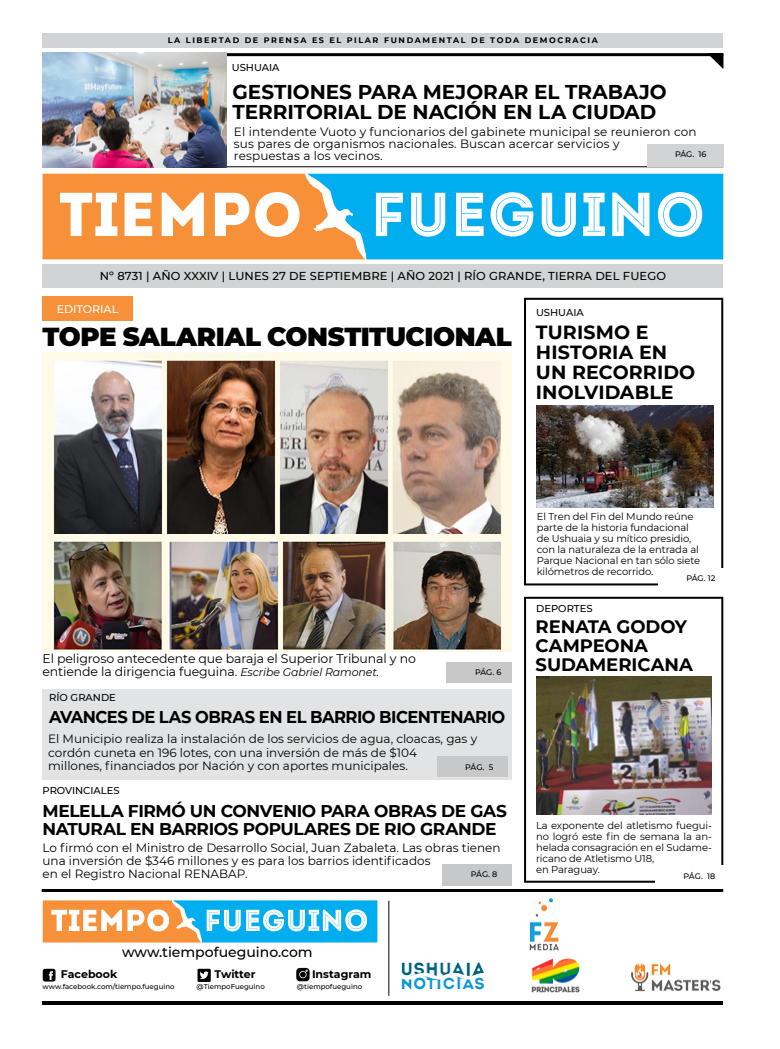
<style>
.page{position:relative;width:780px;height:1049px;background:#fff}
.page>*{position:absolute;margin:0;border:0;box-sizing:border-box;transform-origin:0 0}
.t1{font:900 26px "Montserrat";letter-spacing:-.02em;color:#000}
.t2{font:700 20px/20px "Montserrat";letter-spacing:-.005em;color:#000}
.t3{font:700 19px/20px "Montserrat";letter-spacing:.005em;color:#000}
.t4{font:700 18px/19px "Montserrat";letter-spacing:-.005em;color:#000}
.t5{font:700 17px/18px "Montserrat";letter-spacing:-.025em;color:#000}
.t6{font:700 17px "Montserrat";letter-spacing:-.025em;color:#000;scale:.96 1}
.t7{font:500 14px "Montserrat";color:#000}
.t8{font:12.5px/13px "Montserrat";letter-spacing:-.01em;color:#000}
.t9{font:12px/13.5px "Montserrat";color:#000}
.t10{font:500 11.5px "Montserrat";letter-spacing:.01em;color:#000}
.t11{font:700 11px "Montserrat";color:#000}
.t12{font:500 11px "Montserrat";color:#fff}
.t13{font:10px/11px "Montserrat";letter-spacing:-.01em;color:#000}
.t14{font:500 10px "Montserrat";color:#000}
.t15{font:700 8px "Montserrat";letter-spacing:.2em;color:#000}
.t16{font:500 8px "Montserrat";letter-spacing:-.01em;color:#000}
.t17{font:500 7px "Montserrat";color:#000}
.s1{font-style:italic;font-size:11px}
</style>
<div class="page">
<hr style="left:43px;top:1001px;width:680px;height:4px;background:#000">
<div style="left:43px;top:689px;width:469px;height:91px;background:#e2e3e4"></div>
<hr style="left:43px;top:53px;width:680px;height:3px;background:#000">
<svg style="left:708px;top:53px;width:15px;height:16px"></svg>
<div style="left:43px;top:264px;width:680px;height:24px;background:#d1d3d4"></div>
<div style="left:524px;top:298px;width:199px;height:287px;border:2px solid #000"></div>
<div style="left:524px;top:597px;width:199px;height:286px;border:2px solid #000"></div>
<div style="left:655px;top:865px;width:68px;height:20px;background:#fff"></div>
<div style="left:43px;top:33px;width:680px;height:14px;background:#d1d3d4"></div>
<svg style="left:43px;top:174px;width:264px;height:85px"></svg>
<svg style="left:307px;top:174px;width:416px;height:85px;fill:#00aeef"></svg>
<div style="left:446px;top:662px;width:66px;height:20px;background:#c7c8ca"></div>
<div style="left:437px;top:756px;width:70px;height:20px;background:#c7c8ca"></div>
<hr style="left:42px;top:889px;width:681px;height:3px;background:#000">
<hr style="left:43px;top:166px;width:680px;height:1px;background:#000">
<div style="left:442px;top:864px;width:69px;height:21px;background:#c7c8ca"></div>
<svg style="left:43px;top:900px;width:334px;height:42px"></svg>
<svg style="left:43px;top:969px;width:12px;height:12px"></svg>
<svg style="left:197px;top:969px;width:14px;height:13px"></svg>
<svg style="left:296px;top:968px;width:13px;height:13px"></svg>
<hr style="left:388px;top:901px;width:1px;height:95px;background:#000">
<img style="left:529px;top:898px;width:30px;height:53px">
<img style="left:401px;top:962px;width:83px;height:28px">
<img style="left:631px;top:963px;width:90px;height:29px">
<img style="left:531px;top:958px;width:49px;height:34px">
<div style="left:646px;top:144px;width:77px;height:22px;background:#d1d3d4"></div>
<div style="left:658px;top:568px;width:65px;height:19px;background:#fff"></div>
<img style="left:43px;top:52px;width:184px;height:115px">
<img style="left:536px;top:677px;width:175px;height:137px">
<img style="left:536px;top:405px;width:177px;height:102px">
<div style="left:43px;top:296px;width:90px;height:25px;background:#f79139"></div>
<img style="left:43px;top:533px;width:469px;height:118px">
<img style="left:43px;top:352px;width:469px;height:181px">
<p class="t15" style="left:168px;top:35px;width:431px">LA LIBERTAD DE PRENSA ES EL PILAR FUNDAMENTAL DE TODA DEMOCRACIA</p>
<p class="t14" style="left:232px;top:61px;width:49px">USHUAIA</p>
<h2 class="t2" style="left:232px;top:81px;width:435px">GESTIONES PARA MEJORAR EL TRABAJO<br>TERRITORIAL DE NACIÓN EN LA CIUDAD</h2>
<p class="t9" style="left:234px;top:125px;width:464px;line-height:12px">El intendente Vuoto y funcionarios del gabinete municipal se reunieron con sus pares de organismos nacionales. Buscan acercar servicios y<br>respuestas a los vecinos.</p>
<p class="t16" style="left:675px;top:149px;width:33px">PÁG. 16</p>
<p class="t10" style="left:100px;top:268px;width:567px">Nº 8731 | AÑO XXXIV | LUNES 27 DE SEPTIEMBRE | AÑO 2021 | RÍO GRANDE, TIERRA DEL FUEGO</p>
<p class="t12" style="left:57px;top:301px;width:63px">EDITORIAL</p>
<h1 class="t1" style="left:43px;top:317px;width:471px">TOPE SALARIAL CONSTITUCIONAL</h1>
<p class="t14" style="left:536px;top:305px;width:49px">USHUAIA</p>
<h3 class="t3" style="left:536px;top:321px;width:161px">TURISMO E<br>HISTORIA EN<br>UN RECORRIDO<br>INOLVIDABLE</h3>
<p class="t8" style="left:43px;top:651px;width:375px">El peligroso antecedente que baraja el Superior Tribunal y no entiende la dirigencia fueguina. <span class="s1">Escribe Gabriel Ramonet.</span></p>
<p class="t14" style="left:49px;top:691px;width:68px">RÍO GRANDE</p>
<p class="t16" style="left:475px;top:667px;width:28px">PÁG. 6</p>
<h3 class="t6" style="left:49px;top:705px;width:476px">AVANCES DE LAS OBRAS EN EL BARRIO BICENTENARIO</h3>
<p class="t9" style="left:48px;top:732px;width:430px">El Municipio realiza la instalación de los servicios de agua, cloacas, gas y cordón cuneta en 196 lotes, con una inversión de más de $104<br>millones, financiados por Nación y con aportes municipales.</p>
<h3 class="t5" style="left:43px;top:801px;width:466px">MELELLA FIRMÓ UN CONVENIO PARA OBRAS DE GAS<br>NATURAL EN BARRIOS POPULARES DE RIO GRANDE</h3>
<p class="t9" style="left:43px;top:840px;width:459px;line-height:13px">Lo firmó con el Ministro de Desarrollo Social, Juan Zabaleta. Las obras tienen una inversión de $346 millones y es para los barrios identificados<br>en el Registro Nacional RENABAP.</p>
<p class="t16" style="left:465px;top:761px;width:30px">PÁG. 5</p>
<p class="t14" style="left:43px;top:783px;width:79px">PROVINCIALES</p>
<p class="t16" style="left:471px;top:869px;width:28px">PÁG. 8</p>
<p class="t7" style="left:122px;top:942px;width:192px">www.tiempofueguino.com</p>
<p class="t11" style="left:61px;top:966px;width:58px">Facebook</p>
<p class="t17" style="left:43px;top:982px;width:134px">www.facebook.com/tiempo.fueguino</p>
<p class="t11" style="left:214px;top:966px;width:42px">Twitter</p>
<p class="t17" style="left:197px;top:982px;width:70px">@TiempoFueguino</p>
<p class="t11" style="left:312px;top:966px;width:61px">Instagram</p>
<p class="t17" style="left:297px;top:982px;width:67px">@tiempofueguino</p>
<p class="t13" style="left:536px;top:510px;width:165px">El Tren del Fin del Mundo reúne parte de la historia fundacional de Ushuaia y su mítico presidio, con la naturaleza de la entrada al<br>Parque Nacional en tan sólo siete kilómetros de recorrido.</p>
<p class="t16" style="left:686px;top:573px;width:30px">PÁG. 12</p>
<p class="t14" style="left:536px;top:601px;width:58px">DEPORTES</p>
<h3 class="t4" style="left:535px;top:616px;width:159px">RENATA GODOY<br>CAMPEONA<br>SUDAMERICANA</h3>
<p class="t13" style="left:536px;top:819px;width:177px">La exponente del atletismo fuegui&shy;no logró este fin de semana la an&shy;helada consagración en el Sudame&shy;ricano de Atletismo U18,<br>en Paraguay.</p>
<p class="t16" style="left:683px;top:870px;width:33px">PÁG. 18</p>
</div>
